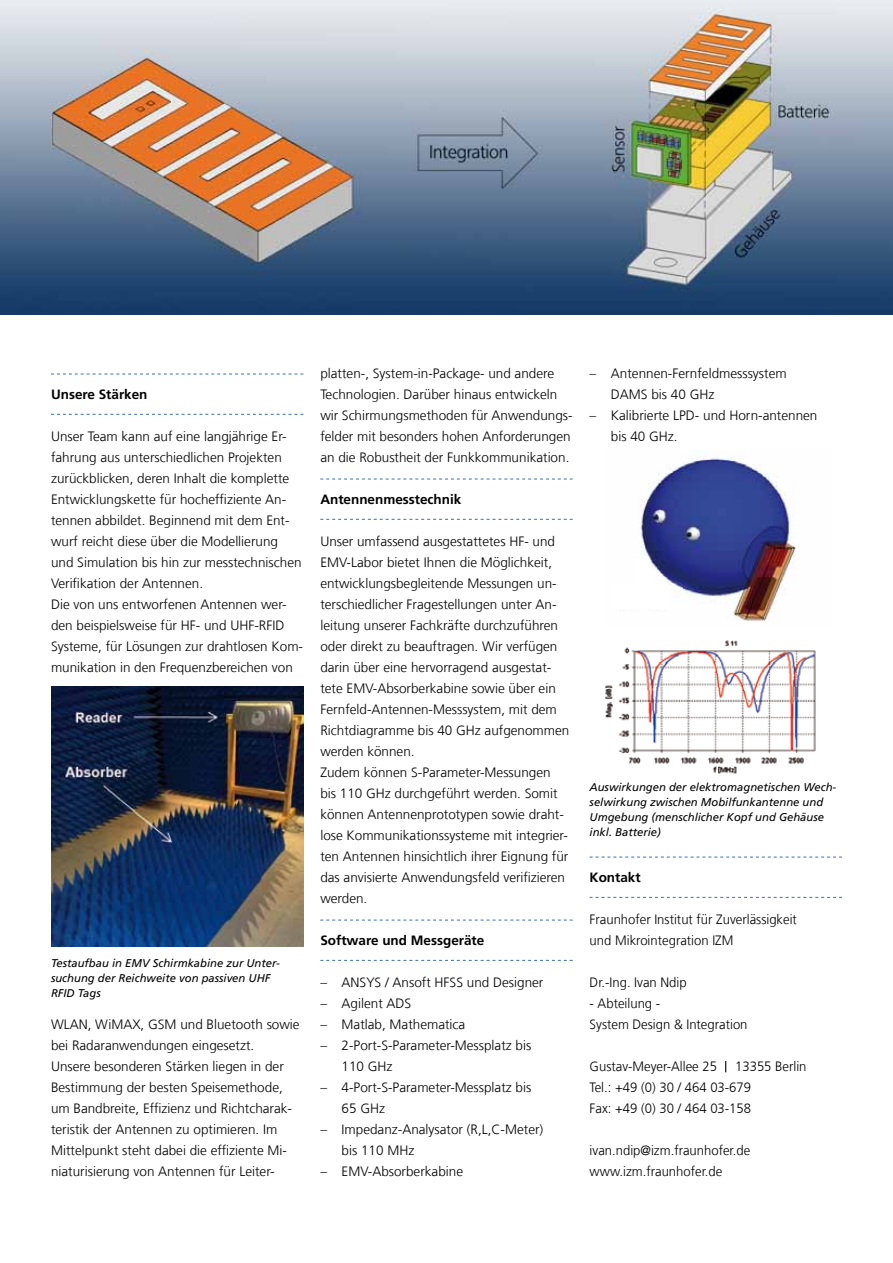
<style>
.page{position:relative;width:893px;height:1263px;background:#fff}
.page>*{position:absolute;margin:0;border:0;box-sizing:border-box;transform-origin:0 0}
.t1{font:300 13.5px/21px "Frutiger LT Com";color:#000}
.t2{font:700 13.5px "Frutiger LT Com";color:#000}
.t3{font:italic 11.25px/15px "Frutiger LT Com";color:#000}
.s1{font-family:"Frutiger"}
</style>
<div class="page">
<svg style="left:590px;top:857px;width:252px;height:1px"></svg>
<svg style="left:590px;top:897px;width:252px;height:1px"></svg>
<svg style="left:51px;top:374px;width:252px;height:1px"></svg>
<svg style="left:51px;top:414px;width:252px;height:1px"></svg>
<svg style="left:320px;top:479px;width:253px;height:1px"></svg>
<svg style="left:320px;top:519px;width:253px;height:1px"></svg>
<svg style="left:320px;top:920px;width:253px;height:1px"></svg>
<svg style="left:320px;top:960px;width:253px;height:1px"></svg>
<img style="left:51px;top:687px;width:252px;height:260px">
<img style="left:620px;top:457px;width:176px;height:164px">
<img style="left:605px;top:640px;width:211px;height:134px">
<div style="left:613px;top:585px;width:56px;height:24px;background:#fff"></div>
<div style="left:633px;top:559px;width:15px;height:34px;background:#fff"></div>
<img style="left:0;top:0;width:893px;height:315px">
<p class="t2" style="left:51px;top:386px;width:98px">Unsere Stärken</p>
<p class="t1" style="left:51px;top:426px;width:254px">Unser Team kann auf eine langjährige Er&shy;fahrung aus unterschiedlichen Projekten zurückblicken, deren Inhalt die komplette Entwicklungskette für hocheffiziente An&shy;tennen abbildet. Beginnend mit dem Ent&shy;wurf reicht diese über die Modellierung und Simulation bis hin zur messtechnischen Verifikation der Antennen.<br>Die von uns entworfenen Antennen wer&shy;den beispielsweise für HF- und UHF-RFID Systeme, für Lösungen zur drahtlosen Kom&shy;munikation in den Frequenzbereichen von</p>
<p class="t3" style="left:51px;top:956px;width:231px">Testaufbau in EMV Schirmkabine zur Unter&shy;suchung der Reichweite von passiven UHF<br>RFID Tags</p>
<p class="t1" style="left:51px;top:1014px;width:250px">WLAN, WiMAX, GSM und Bluetooth sowie bei Radaranwendungen eingesetzt.<br>Unsere besonderen Stärken liegen in der Bestimmung der besten Speisemethode, um Bandbreite, Effizienz und Richtcharak&shy;teristik der Antennen zu optimieren. Im Mittelpunkt steht dabei die effiziente Mi&shy;niaturisierung von Antennen für Leiter-</p>
<p class="t1" style="left:320px;top:363px;width:254px">platten-, System-in-Package- und andere Technologien. Darüber hinaus entwickeln wir Schirmungsmethoden für Anwendungs&shy;felder mit besonders hohen Anforderungen an die Robustheit der Funkkommunikation.</p>
<p class="t2" style="left:320px;top:491px;width:143px">Antennenmesstechnik</p>
<p class="t1" style="left:320px;top:531px;width:251px">Unser umfassend ausgestattetes HF- und EMV-Labor bietet Ihnen die Möglichkeit, entwicklungsbegleitende Messungen un&shy;terschiedlicher Fragestellungen unter An&shy;leitung unserer Fachkräfte durchzuführen oder direkt zu beauftragen. Wir verfügen darin über eine hervorragend ausgestat&shy;tete EMV-Absorberkabine sowie über ein Fernfeld-Antennen-Messsystem, mit dem Richtdiagramme bis 40 GHz aufgenommen werden können.<br>Zudem können S-Parameter-Messungen bis 110 GHz durchgeführt werden. Somit können Antennenprototypen sowie draht&shy;lose Kommunikationssysteme mit integrier&shy;ten Antennen hinsichtlich ihrer Eignung für das anvisierte Anwendungsfeld verifizieren werden.</p>
<p class="t2" style="left:320px;top:933px;width:166px">Software und Messgeräte</p>
<p class="t1" style="left:320px;top:972px;width:225px"><span class="s1">–</span> ANSYS / Ansoft HFSS und Designer</p>
<p class="t1" style="left:320px;top:993px;width:93px"><span class="s1">–</span> Agilent ADS</p>
<p class="t1" style="left:320px;top:1014px;width:147px"><span class="s1">–</span> Matlab, Mathematica</p>
<p class="t1" style="left:342px;top:1035px;width:191px;text-indent:-21px"><span class="s1">–</span> 2-Port-S-Parameter-Messplatz bis<br>110 GHz</p>
<p class="t1" style="left:342px;top:1077px;width:191px;text-indent:-21px"><span class="s1">–</span> 4-Port-S-Parameter-Messplatz bis<br>65 GHz</p>
<p class="t1" style="left:342px;top:1119px;width:203px;text-indent:-21px"><span class="s1">–</span> Impedanz-Analysator (R,L,C-Meter) bis 110 MHz</p>
<p class="t1" style="left:320px;top:1161px;width:144px"><span class="s1">–</span> EMV-Absorberkabine</p>
<p class="t1" style="left:611px;top:363px;width:177px;text-indent:-21px"><span class="s1">–</span> Antennen-Fernfeldmesssystem<br>DAMS bis 40 GHz</p>
<p class="t1" style="left:611px;top:405px;width:208px;text-indent:-21px"><span class="s1">–</span> Kalibrierte LPD- und Horn-antennen bis 40 GHz.</p>
<p class="t3" style="left:590px;top:780px;width:248px">Auswirkungen der elektromagnetischen Wech&shy;selwirkung zwischen Mobilfunkantenne und Umgebung (menschlicher Kopf und Gehäuse inkl. Batterie)</p>
<p class="t2" style="left:590px;top:869px;width:53px">Kontakt</p>
<p class="t1" style="left:590px;top:909px;width:209px">Fraunhofer Institut für Zuverlässigkeit und Mikrointegration IZM</p>
<p class="t1" style="left:590px;top:972px;width:99px">Dr.-Ing. Ivan Ndip</p>
<p class="t1" style="left:590px;top:993px;width:159px">- Abteilung -<br>System Design &amp; Integration</p>
<p class="t1" style="left:590px;top:1056px;width:129px">Gustav-Meyer-Allee 25</p>
<p class="t1" style="left:590px;top:1056px;width:218px;text-indent:146px">13355 Berlin<br>Tel.: +49 (0) 30 / 464 03-679<br>Fax: +49 (0) 30 / 464 03-158</p>
<p class="t1" style="left:590px;top:1140px;width:162px">ivan.ndip@izm.fraunhofer.de www.izm.fraunhofer.de</p>
</div>
